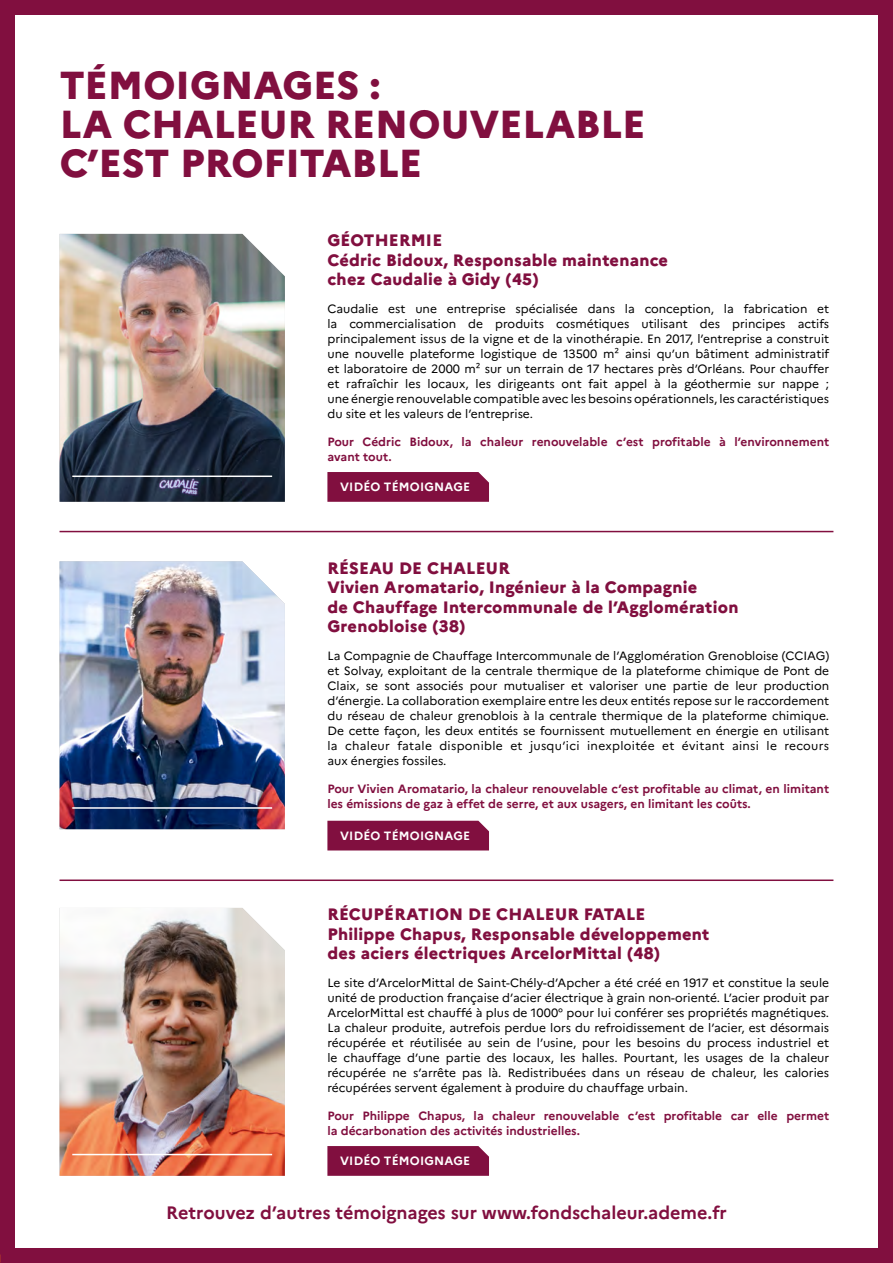
<style>
.page{position:relative;width:893px;height:1263px;background:#fff}
.page>*{position:absolute;margin:0;border:0;box-sizing:border-box;transform-origin:0 0}
.t1{font:800 39px/39px "Marianne";color:#810f3f}
.t2{font:700 18px "Marianne";color:#810f3f}
.t3{font:800 16.5px/19.5px "Marianne";letter-spacing:.015em;color:#810f3f}
.t4{font:12px/15px "Marianne";color:#000;text-align:justify}
.t5{font:700 12px/15px "Marianne";color:#810f3f}
.t6{font:700 12px "Marianne";letter-spacing:.015em;color:#fff}
</style>
<div class="page">
<div style="left:0;top:0;width:893px;height:1263px;border:15px solid #810f3f"></div>
<img style="left:60px;top:234px;width:225px;height:268px">
<img style="left:60px;top:561px;width:225px;height:268px">
<hr style="left:60px;top:531px;width:773px;height:1px;background:#810f3f">
<hr style="left:60px;top:879px;width:773px;height:2px;background:#810f3f">
<hr style="left:72px;top:475px;width:200px;height:2px;background:#fff">
<img style="left:60px;top:908px;width:225px;height:268px">
<hr style="left:72px;top:1154px;width:200px;height:1px;background:#fff">
<hr style="left:72px;top:807px;width:200px;height:2px;background:#fff">
<div style="left:0;top:0;width:893px;height:9px;background:#810f3f"></div>
<div style="left:0;top:1254px;width:893px;height:9px;background:#810f3f"></div>
<svg style="left:327px;top:1146px;width:162px;height:30px;background:#831443"></svg>
<div style="left:327px;top:472px;width:162px;height:30px;background:#810f3f"></div>
<div style="left:327px;top:821px;width:162px;height:29px;background:#810f3f"></div>
<h1 class="t1" style="left:60px;top:66px;width:588px">TÉMOIGNAGES :<br>LA CHALEUR RENOUVELABLE<br>C’EST PROFITABLE</h1>
<h3 class="t3" style="left:327px;top:231px;width:342px">GÉOTHERMIE<br>Cédric Bidoux, Responsable maintenance chez Caudalie à Gidy (45)</h3>
<p class="t4" style="left:327px;top:301px;width:503px">Caudalie est une entreprise spécialisée dans la conception, la fabrication et la commercialisation de produits cosmétiques utilisant des principes actifs principalement issus de la vigne et de la vinothérapie. En 2017, l’entreprise a construit une nouvelle plateforme logistique de 13500 m² ainsi qu’un bâtiment administratif et laboratoire de 2000 m² sur un terrain de 17 hectares près d’Orléans. Pour chauffer et rafraîchir les locaux, les dirigeants ont fait appel à la géothermie sur nappe ; une énergie renouvelable compatible avec les besoins opérationnels, les caractéristiques du site et les valeurs de l’entreprise.</p>
<p class="t5" style="left:327px;top:434px;width:503px">Pour Cédric Bidoux, la chaleur renouvelable c’est profitable à l’environnement avant tout.</p>
<p class="t6" style="left:340px;top:480px;width:131px">VIDÉO TÉMOIGNAGE</p>
<h3 class="t3" style="left:327px;top:558px;width:412px">RÉSEAU DE CHALEUR<br>Vivien Aromatario, Ingénieur à la Compagnie<br>de Chauffage Intercommunale de l’Agglomération<br>Grenobloise (38)</h3>
<p class="t4" style="left:327px;top:648px;width:503px">La Compagnie de Chauffage Intercommunale de l’Agglomération Grenobloise (CCIAG) et Solvay, exploitant de la centrale thermique de la plateforme chimique de Pont de Claix, se sont associés pour mutualiser et valoriser une partie de leur production d’énergie. La collaboration exemplaire entre les deux entités repose sur le raccordement du réseau de chaleur grenoblois à la centrale thermique de la plateforme chimique.<br>De cette façon, les deux entités se fournissent mutuellement en énergie en utilisant la chaleur fatale disponible et jusqu’ici inexploitée et évitant ainsi le recours aux énergies fossiles.</p>
<p class="t5" style="left:327px;top:781px;width:503px">Pour Vivien Aromatario, la chaleur renouvelable c’est profitable au climat, en limitant les émissions de gaz à effet de serre, et aux usagers, en limitant les coûts.</p>
<p class="t6" style="left:340px;top:828px;width:131px">VIDÉO TÉMOIGNAGE</p>
<h3 class="t3" style="left:327px;top:905px;width:383px">RÉCUPÉRATION DE CHALEUR FATALE<br>Philippe Chapus, Responsable développement des aciers électriques ArcelorMittal (48)</h3>
<p class="t4" style="left:327px;top:975px;width:503px">Le site d’ArcelorMittal de Saint-Chély-d’Apcher a été créé en 1917 et constitue la seule unité de production française d’acier électrique à grain non-orienté. L’acier produit par ArcelorMittal est chauffé à plus de 1000° pour lui conférer ses propriétés magnétiques.<br>La chaleur produite, autrefois perdue lors du refroidissement de l’acier, est désormais récupérée et réutilisée au sein de l’usine, pour les besoins du process industriel et le chauffage d’une partie des locaux, les halles. Pourtant, les usages de la chaleur récupérée ne s’arrête pas là. Redistribuées dans un réseau de chaleur, les calories récupérées servent également à produire du chauffage urbain.</p>
<p class="t5" style="left:327px;top:1108px;width:503px">Pour Philippe Chapus, la chaleur renouvelable c’est profitable car elle permet la décarbonation des activités industrielles.</p>
<p class="t6" style="left:340px;top:1154px;width:131px">VIDÉO TÉMOIGNAGE</p>
<h2 class="t2" style="left:166px;top:1202px;width:562px">Retrouvez d’autres témoignages sur www.fondschaleur.ademe.fr</h2>
</div>
